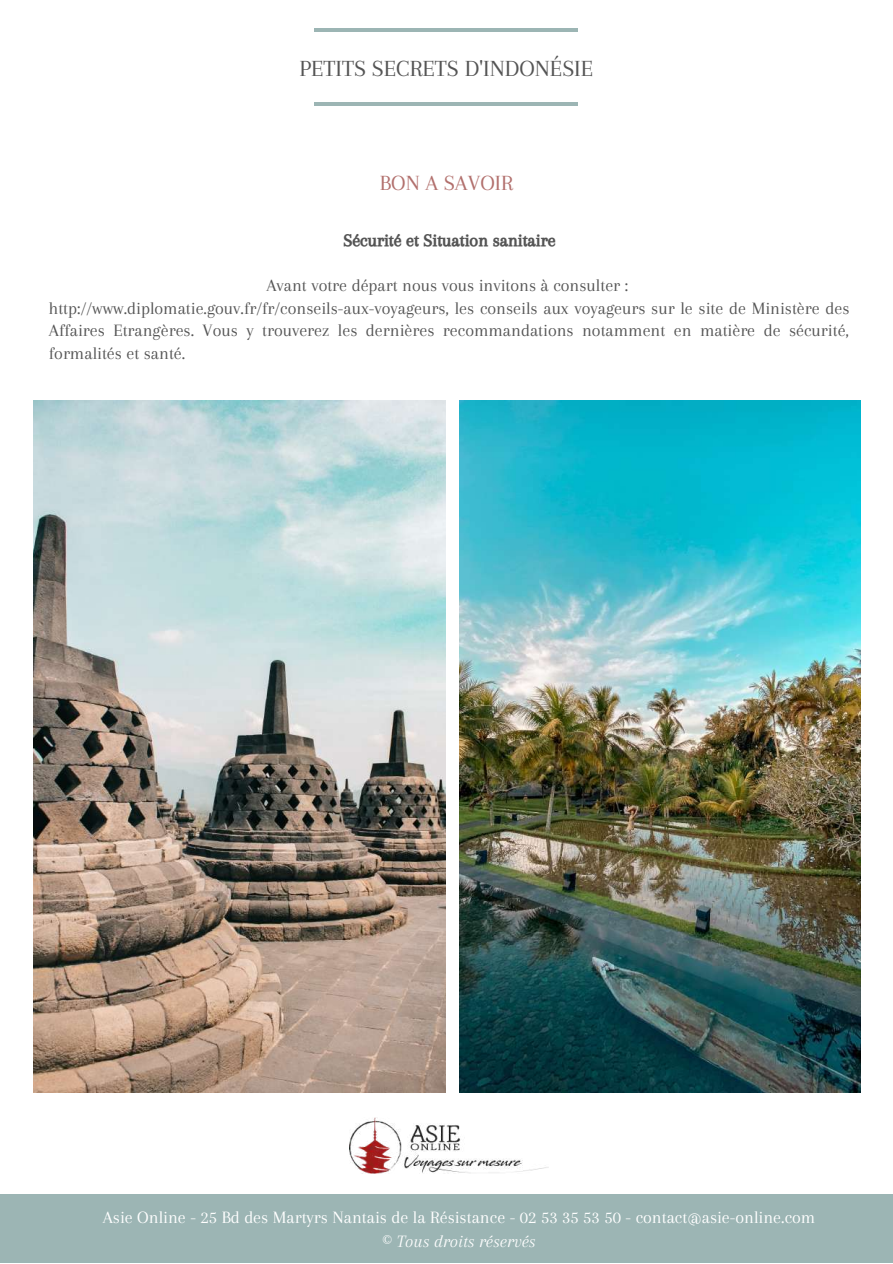
<style>
.page{position:relative;width:893px;height:1264px;background:#fff}
.page>*{position:absolute;margin:0;border:0;box-sizing:border-box;transform-origin:0 0}
.t1{font:24px "Arapey";color:#545454}
.t2{font:22.5px "Arapey";color:#b2706d}
.t3{font:18px/22.5px "Arapey";color:#545454}
.t4{font:18px/24.8px "Arapey";color:#fff;text-align:center}
.t5{font:18px "CA Generated";color:#545454}
.t6{font:800 15px/20.2px "Open Sans";color:#fff;text-align:center}
.s1{font-style:italic}
</style>
<div class="page">
<hr style="left:315px;top:102px;width:263px;height:3px;background:#9cb5b4">
<hr style="left:315px;top:28px;width:263px;height:3px;background:#9cb5b4">
<div style="left:0;top:1194px;width:892px;height:68px;background:#9cb5b4"></div>
<img style="left:33px;top:401px;width:413px;height:691px">
<img style="left:459px;top:401px;width:401px;height:691px">
<img style="left:350px;top:1117px;width:199px;height:56px">
<h1 class="t1" style="left:299px;top:55px;width:295px">PETITS SECRETS D'INDONÉSIE</h1>
<p class="t2" style="left:379px;top:171px;width:135px">BON A SAVOIR</p>
<p class="t5" style="left:343px;top:230px;width:214px">Sécurité et Situation sanitaire</p>
<p class="t3" style="left:49px;top:274px;width:802px;text-indent:217px">Avant votre départ nous vous invitons à consulter : http://www.diplomatie.gouv.fr/fr/conseils-aux-voyageurs, les conseils aux voyageurs sur le site de Ministère des Affaires Etrangères. Vous y trouverez les dernières recommandations notamment en matière de sécurité, formalités et santé.</p>
<p class="t4" style="left:103px;top:1204px;width:714px">Asie Online - 25 Bd des Martyrs Nantais de la Résistance - 02 53 35 53 50 - contact@asie-online.com © <span class="s1">Tous droits réservés</span></p>
<p class="t6" style="left:144px;top:1207px;width:632px">Asie Online - 1 Beauregard 44120 Vertou - 02 53 35 53 50 - contact@asie-online.com © <span class="s1">Tous droits réservés</span></p>
</div>
